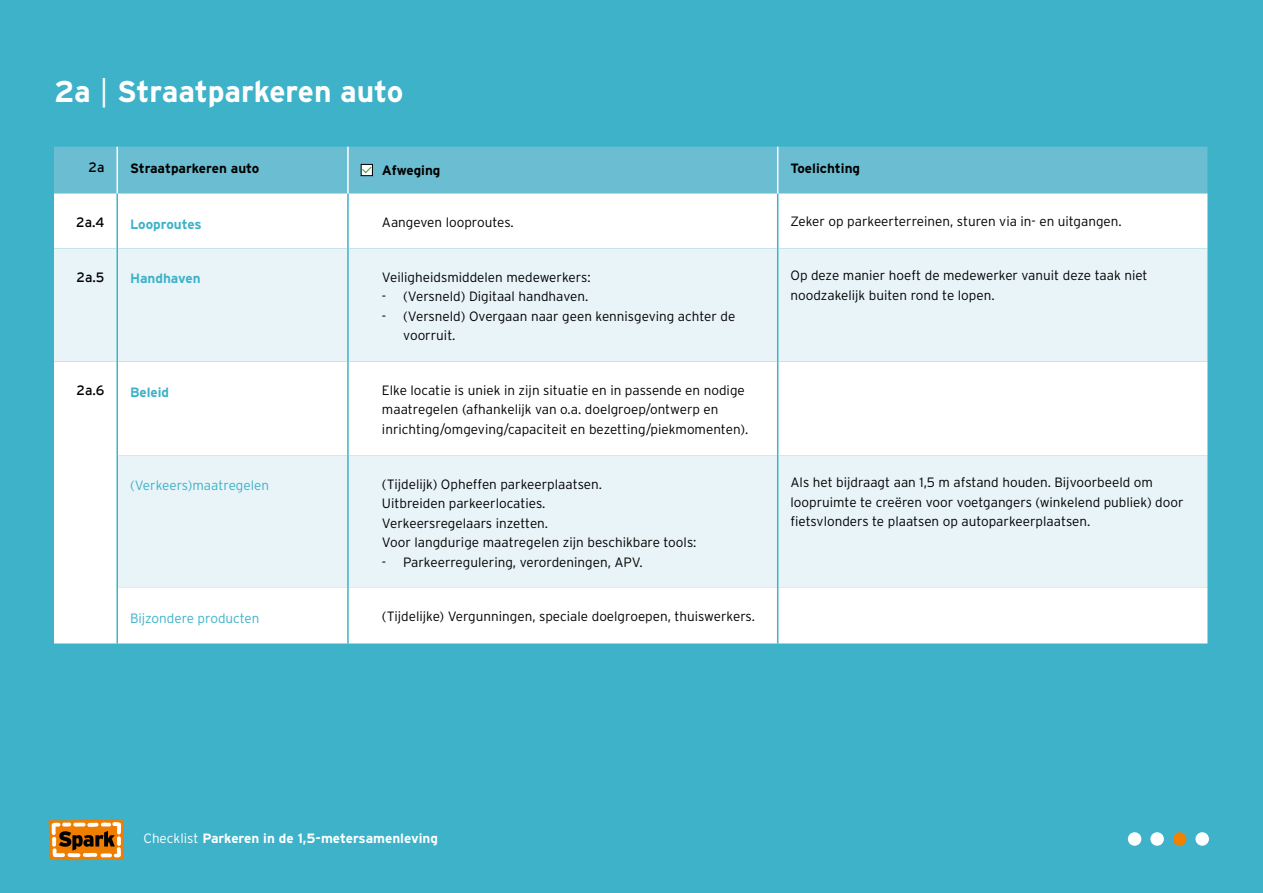
<style>
.page{position:relative;width:1263px;height:893px;background:#3db2c9}
.page>*{position:absolute;margin:0;border:0;box-sizing:border-box;transform-origin:0 0}
.t1{font:700 30px "Interstate";letter-spacing:-.005em;color:#fff}
.t2{font:300 13.5px/19.5px "Interstate";color:#000}
.t3{font:700 13.5px "Interstate";color:#fff}
.t4{font:300 13.5px "Interstate";color:#3db2c9}
.t5{font:700 13.5px "Interstate";color:#000}
.t6{font:700 13.5px "Interstate";color:#3db2c9}
.t7{font:13.5px "Interstate";color:#000}
.s1{font-weight:300}
</style>
<div class="page">
<div style="left:54px;top:147px;width:1153px;height:46px;background:#6bbdd2"></div>
<div style="left:54px;top:193px;width:1153px;height:450px;background:#fff"></div>
<svg style="left:54px;top:248px;width:1153px;height:340px;background:#eff7f9"></svg>
<hr style="left:116px;top:193px;width:2px;height:55px;background:#3db2c9">
<hr style="left:347px;top:193px;width:2px;height:55px;background:#3db2c9">
<hr style="left:777px;top:193px;width:1px;height:55px;background:#3db2c9">
<hr style="left:116px;top:248px;width:2px;height:113px;background:#3db2c9">
<hr style="left:347px;top:248px;width:2px;height:113px;background:#3db2c9">
<hr style="left:777px;top:248px;width:1px;height:113px;background:#3db2c9">
<hr style="left:116px;top:361px;width:2px;height:94px;background:#3db2c9">
<hr style="left:347px;top:361px;width:2px;height:94px;background:#3db2c9">
<hr style="left:777px;top:361px;width:1px;height:94px;background:#3db2c9">
<hr style="left:116px;top:455px;width:2px;height:133px;background:#3db2c9">
<hr style="left:347px;top:455px;width:2px;height:133px;background:#3db2c9">
<hr style="left:777px;top:455px;width:1px;height:133px;background:#3db2c9">
<hr style="left:116px;top:588px;width:2px;height:55px;background:#3db2c9">
<hr style="left:347px;top:588px;width:2px;height:55px;background:#3db2c9">
<hr style="left:777px;top:588px;width:1px;height:55px;background:#3db2c9">
<hr style="left:116px;top:147px;width:2px;height:46px;background:#fff">
<hr style="left:347px;top:147px;width:2px;height:46px;background:#fff">
<hr style="left:777px;top:147px;width:1px;height:46px;background:#fff">
<svg style="left:361px;top:164px;width:12px;height:12px"></svg>
<svg style="left:361px;top:166px;width:12px;height:8px"></svg>
<svg style="left:48px;top:820px;width:76px;height:40px;background:#c68336"></svg>
<div style="left:1195px;top:832px;width:14px;height:14px;background:#fff;border-radius:50%"></div>
<div style="left:1173px;top:832px;width:13px;height:14px;background:#f08103;border-radius:50%"></div>
<div style="left:1150px;top:832px;width:14px;height:14px;background:#fff;border-radius:50%"></div>
<div style="left:1128px;top:832px;width:13px;height:14px;background:#fff;border-radius:50%"></div>
<h1 class="t1" style="left:54px;top:75px;width:351px">2a <span class="s1">|</span> Straatparkeren auto</h1>
<p class="t7" style="left:89px;top:159px;width:17px">2a</p>
<p class="t5" style="left:130px;top:161px;width:131px">Straatparkeren auto</p>
<p class="t5" style="left:382px;top:162px;width:60px">Afweging</p>
<p class="t5" style="left:790px;top:161px;width:71px">Toelichting</p>
<p class="t7" style="left:76px;top:215px;width:30px">2a.4</p>
<p class="t6" style="left:130px;top:216px;width:73px">Looproutes</p>
<p class="t2" style="left:382px;top:212px;width:133px">Aangeven looproutes.</p>
<p class="t2" style="left:790px;top:211px;width:333px">Zeker op parkeerterreinen, sturen via in- en uitgangen.</p>
<p class="t7" style="left:76px;top:270px;width:29px">2a.5</p>
<p class="t6" style="left:130px;top:271px;width:72px">Handhaven</p>
<p class="t2" style="left:382px;top:267px;width:210px">Veiligheidsmiddelen medewerkers:</p>
<p class="t2" style="left:382px;top:287px;width:208px">- (Versneld) Digitaal handhaven.</p>
<p class="t2" style="left:403px;top:306px;width:334px;text-indent:-21px">- (Versneld) Overgaan naar geen kennisgeving achter de voorruit.</p>
<p class="t7" style="left:76px;top:383px;width:29px">2a.6</p>
<p class="t6" style="left:130px;top:384px;width:41px">Beleid</p>
<p class="t2" style="left:382px;top:380px;width:368px">Elke locatie is uniek in zijn situatie en in passende en nodige maatregelen (afhankelijk van o.a. doelgroep/ontwerp en inrichting/omgeving/capaciteit en bezetting/piekmomenten).</p>
<p class="t4" style="left:130px;top:478px;width:141px">(Verkeers)maatregelen</p>
<p class="t2" style="left:382px;top:474px;width:316px">(Tijdelijk) Opheffen parkeerplaatsen.<br>Uitbreiden parkeerlocaties.<br>Verkeersregelaars inzetten.<br>Voor langdurige maatregelen zijn beschikbare tools:</p>
<p class="t2" style="left:382px;top:552px;width:262px">- Parkeerregulering, verordeningen, APV.</p>
<p class="t4" style="left:130px;top:611px;width:131px">Bijzondere producten</p>
<p class="t2" style="left:382px;top:607px;width:374px">(Tijdelijke) Vergunningen, speciale doelgroepen, thuiswerkers.</p>
<p class="t2" style="left:790px;top:266px;width:359px">Op deze manier hoeft de medewerker vanuit deze taak niet noodzakelijk buiten rond te lopen.</p>
<p class="t2" style="left:790px;top:473px;width:395px">Als het bijdraagt aan 1,5 m afstand houden. Bijvoorbeeld om loopruimte te creëren voor voetgangers (winkelend publiek) door fietsvlonders te plaatsen op autoparkeerplaatsen.</p>
<p class="t3" style="left:144px;top:831px;width:296px"><span class="s1">Checklist</span> Parkeren in de 1,5-metersamenleving</p>
</div>
